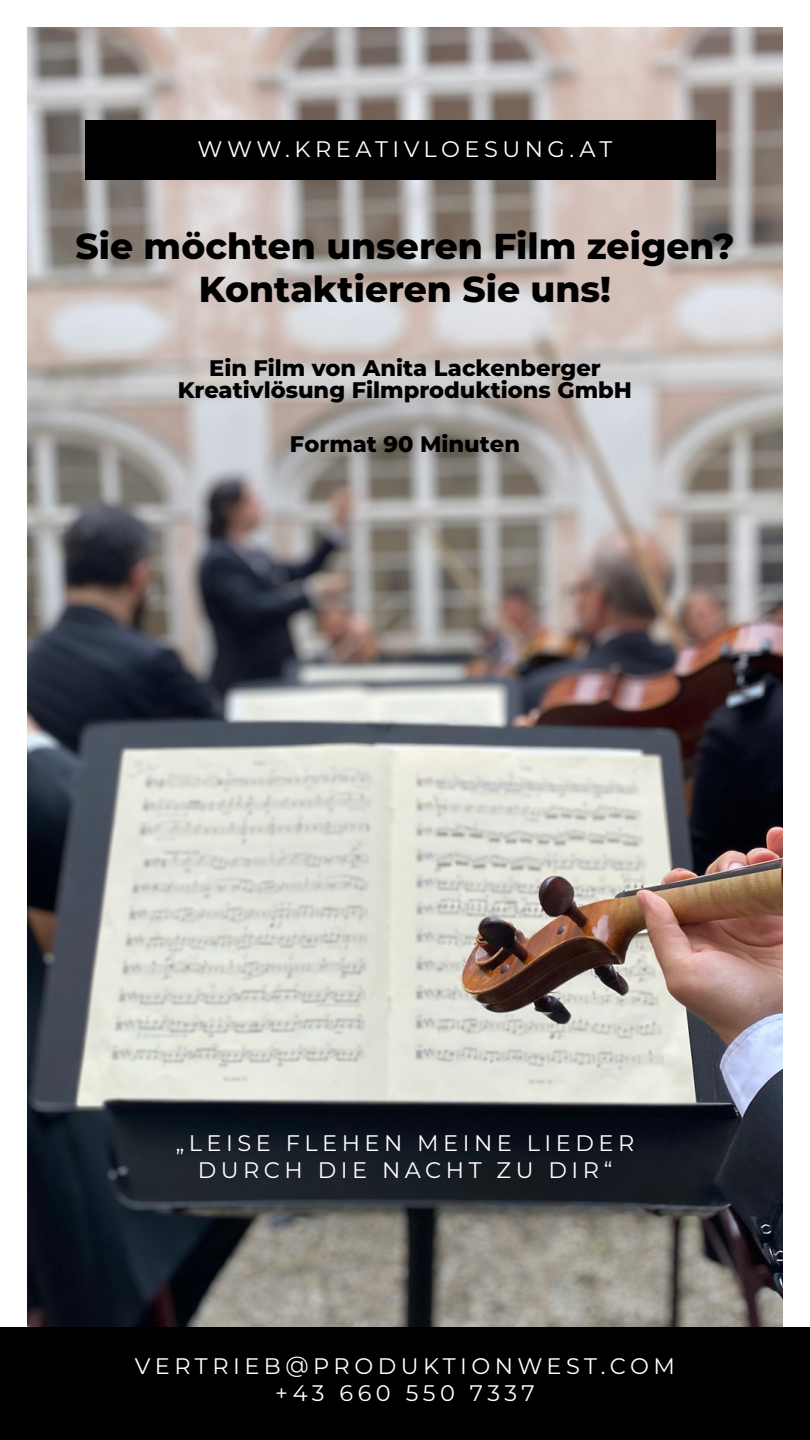
<style>
.page{position:relative;width:810px;height:1440px;background:#fff}
.page>*{position:absolute;margin:0;border:0;box-sizing:border-box;transform-origin:0 0}
.t1{font:800 36px/43.2px "Montserrat";color:#000;text-align:center}
.t2{font:22.5px/27px "Montserrat";letter-spacing:.2em;color:#fff;text-align:center}
.t3{font:800 22.5px/22px "Montserrat";color:#000;text-align:center}
</style>
<div class="page">
<img style="left:27px;top:27px;width:756px;height:1301px">
<div style="left:85px;top:120px;width:631px;height:60px;background:#000"></div>
<div style="left:0;top:1328px;width:810px;height:112px;background:#000"></div>
<p class="t2" style="left:198px;top:135px;width:416px">WWW.KREATIVLOESUNG.AT</p>
<h1 class="t1" style="left:75px;top:223px;width:661px">Sie möchten unseren Film zeigen?<br>Kontaktieren Sie uns!</h1>
<p class="t3" style="left:178px;top:356px;width:456px">Ein Film von Anita Lackenberger<br>Kreativlösung Filmproduktions GmbH</p>
<p class="t3" style="left:290px;top:432px;width:232px">Format 90 Minuten</p>
<p class="t2" style="left:176px;top:1129px;width:460px">„LEISE FLEHEN MEINE LIEDER<br>DURCH DIE NACHT ZU DIR“</p>
<p class="t2" style="left:135px;top:1352px;width:542px">VERTRIEB@PRODUKTIONWEST.COM +43 660 550 7337</p>
</div>
